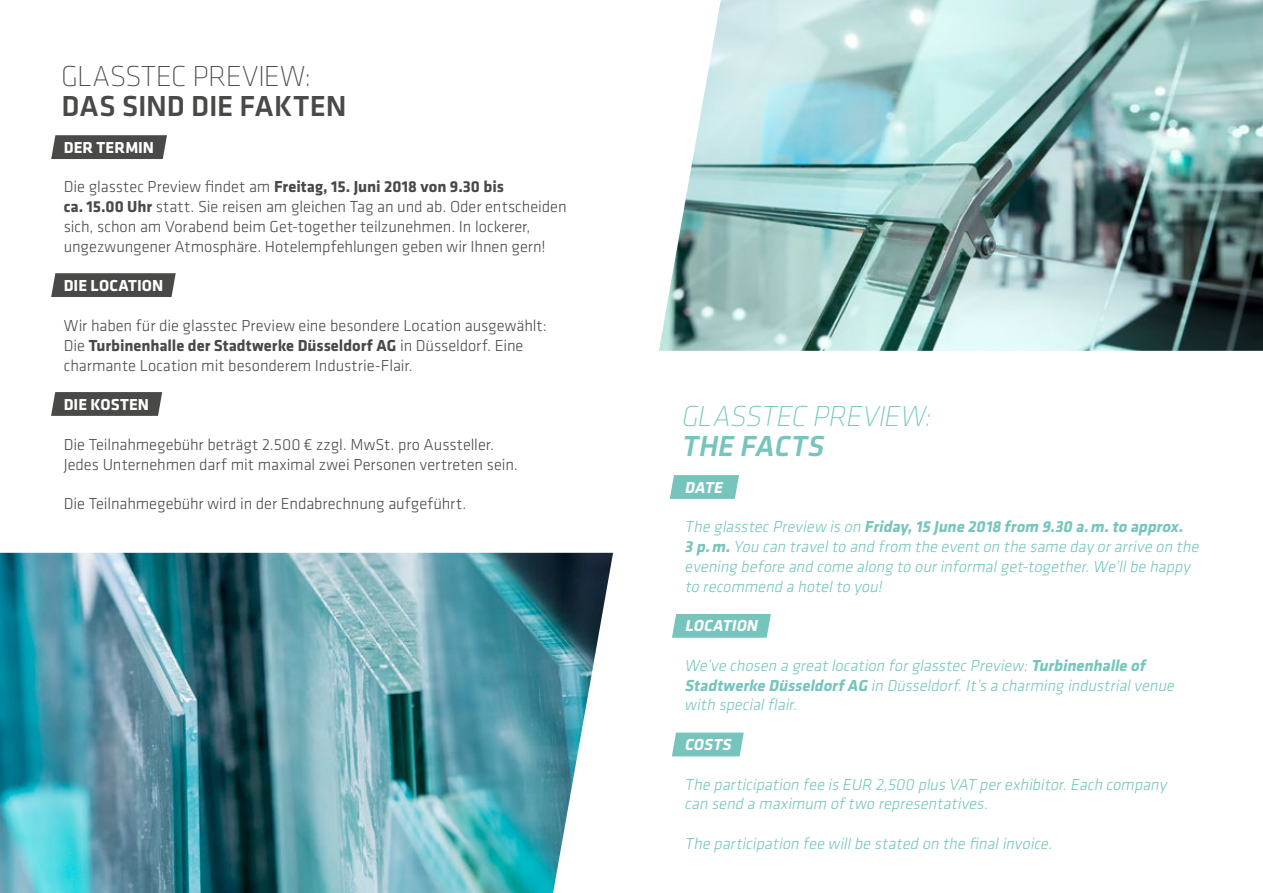
<style>
.page{position:relative;width:1263px;height:893px;background:#fff}
.page>*{position:absolute;margin:0;border:0;box-sizing:border-box;transform-origin:0 0}
.t1{font:200 30px "Klavika Display";letter-spacing:.01em;color:#494948}
.t2{font:500 30px "Klavika";letter-spacing:-.01em;color:#494948}
.t3{font:italic 200 30px "Klavika Display";color:#75c5bd}
.t4{font:italic 500 30px "Klavika";color:#75c5bd}
.t5{font:300 16.5px/19.8px "Klavika";letter-spacing:-.005em;color:#494948}
.t6{font:italic 300 16.5px/19.8px "Klavika";color:#75c5bd}
.t7{font:700 16.5px "Klavika";color:#fff}
.t8{font:italic 700 16.5px "Klavika";color:#fff}
.s1{font-weight:700}
</style>
<div class="page">
<img style="left:0;top:553px;width:613px;height:340px">
<svg style="left:51px;top:392px;width:111px;height:24px;background:#50504f"></svg>
<svg style="left:51px;top:135px;width:116px;height:24px;background:#515150"></svg>
<svg style="left:670px;top:475px;width:69px;height:24px;background:#7dc8c1"></svg>
<svg style="left:672px;top:614px;width:99px;height:24px;background:#7cc8c0"></svg>
<svg style="left:672px;top:733px;width:72px;height:23px;background:#7dc8c0"></svg>
<svg style="left:51px;top:273px;width:125px;height:24px;background:#515150"></svg>
<img style="left:659px;top:0;width:604px;height:351px">
<h1 class="t1" style="left:62px;top:60px;width:250px">GLASSTEC PREVIEW:</h1>
<h1 class="t2" style="left:62px;top:86px;width:286px">DAS SIND DIE FAKTEN</h1>
<p class="t7" style="left:64px;top:135px;width:92px">DER TERMIN</p>
<p class="t5" style="left:64px;top:177px;width:504px">Die glasstec Preview findet am <span class="s1">Freitag, 15. Juni 2018 von 9.30 bis<br>ca. 15.00 Uhr</span> statt. Sie reisen am gleichen Tag an und ab. Oder entscheiden sich, schon am Vorabend beim Get-together teilzunehmen. In lockerer, ungezwungener Atmosphäre. Hotelempfehlungen geben wir Ihnen gern!</p>
<p class="t7" style="left:64px;top:274px;width:101px">DIE LOCATION</p>
<p class="t5" style="left:64px;top:315px;width:485px">Wir haben für die glasstec Preview eine besondere Location ausgewählt:<br>Die <span class="s1">Turbinenhalle der Stadtwerke Düsseldorf AG</span> in Düsseldorf. Eine charmante Location mit besonderem Industrie-Flair.</p>
<p class="t7" style="left:64px;top:393px;width:87px">DIE KOSTEN</p>
<p class="t5" style="left:64px;top:434px;width:456px">Die Teilnahmegebühr beträgt 2.500 € zzgl. MwSt. pro Aussteller.<br>Jedes Unternehmen darf mit maximal zwei Personen vertreten sein.</p>
<p class="t5" style="left:64px;top:494px;width:404px">Die Teilnahmegebühr wird in der Endabrechnung aufgeführt.</p>
<h1 class="t3" style="left:681px;top:399px;width:256px">GLASSTEC PREVIEW:</h1>
<h1 class="t4" style="left:681px;top:426px;width:150px">THE FACTS</h1>
<p class="t8" style="left:685px;top:475px;width:43px">DATE</p>
<p class="t6" style="left:685px;top:517px;width:519px">The glasstec Preview is on <span class="s1">Friday,15 June 2018 from 9.30 a.m.to approx.<br>3 p.m.</span>You can travelto and from the eventon the same day orarrive on the evening before and come along to ourinformalget-together.We’llbe happy to recommend a hotelto you!</p>
<p class="t8" style="left:685px;top:614px;width:78px">LOCATION</p>
<p class="t6" style="left:685px;top:655px;width:494px">We’ve chosen a greatlocation forglasstec Preview:<span class="s1">Turbinenhalle of<br>Stadtwerke DüsseldorfAG</span> in Düsseldorf.It’s a charming industrialvenue with specialflair.</p>
<p class="t8" style="left:685px;top:733px;width:52px">COSTS</p>
<p class="t6" style="left:685px;top:774px;width:487px">The participation fee is EUR 2,500 plus VAT perexhibitor.Each company can send a maximum oftwo representatives.</p>
<p class="t6" style="left:685px;top:833px;width:372px">The participation fee willbe stated on the finalinvoice.</p>
</div>
